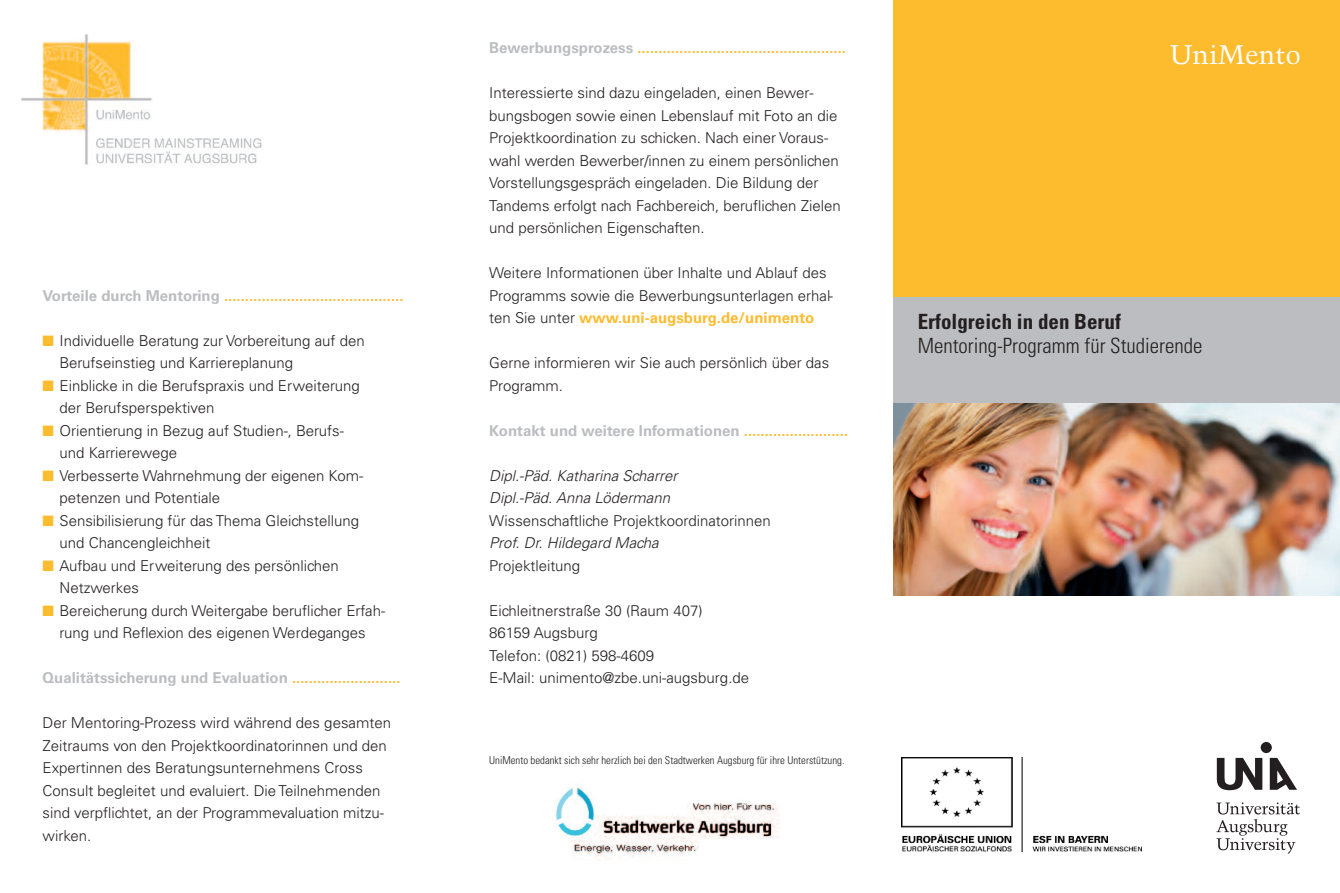
<style>
.page{position:relative;width:1340px;height:893px;background:#fff}
.page>*{position:absolute;margin:0;border:0;box-sizing:border-box;transform-origin:0 0}
.t1{font:27px "Trump Mediaeval LT Std";color:#fff}
.t2{font:300 condensed 21px "Univers LT Std";color:#231f20}
.t3{font:700 condensed 21px "Univers LT Std";color:#231f20}
.t4{font:300 15px/22.5px "Univers LT Std";color:#231f20}
.t5{font:700 15px "Univers LT Std";color:#fdbb2e}
.t6{font:700 15px "Univers LT Std";color:#bcbdc0}
.t7{font:italic 300 15px/22.5px "Univers LT Std";color:#231f20}
.t8{font:300 condensed 10.8px "Univers LT Std";color:#231f20}
.s1{color:#bcbdc0}
.s2{color:#fdbb2e}
.s3{font-weight:700;color:#fdbb2e}
</style>
<div class="page">
<div style="left:893px;top:0;width:446px;height:298px;background:#fdbb2e"></div>
<div style="left:893px;top:298px;width:446px;height:106px;background:#bcbdc0"></div>
<img style="left:893px;top:404px;width:446px;height:191px">
<img style="left:902px;top:758px;width:239px;height:94px">
<svg style="left:1216px;top:742px;width:80px;height:48px"></svg>
<svg style="left:1216px;top:802px;width:83px;height:52px"></svg>
<img style="left:555px;top:787px;width:225px;height:72px">
<img style="left:21px;top:34px;width:241px;height:131px">
<p class="t5" style="left:43px;top:290px;width:362px"><span class="s1">Vorteile durch Mentoring</span> ...........................................</p>
<p class="t4" style="left:60px;top:331px;width:307px;text-indent:-17px"><span class="s2">■</span> Individuelle Beratung zur Vorbereitung auf den<br>Berufseinstieg und Karriereplanung</p>
<p class="t4" style="left:60px;top:376px;width:302px;text-indent:-17px"><span class="s2">■</span> Einblicke in die Berufspraxis und Erweiterung der Berufsperspektiven</p>
<p class="t4" style="left:60px;top:421px;width:286px;text-indent:-17px"><span class="s2">■</span> Orientierung in Bezug auf Studien-, Berufs&shy;und Karrierewege</p>
<p class="t4" style="left:60px;top:466px;width:305px;text-indent:-17px"><span class="s2">■</span> Verbesserte Wahrnehmung der eigenen Kom&shy;petenzen und Potentiale</p>
<p class="t4" style="left:60px;top:511px;width:301px;text-indent:-17px"><span class="s2">■</span> Sensibilisierung für das Thema Gleichstellung und Chancengleichheit</p>
<p class="t4" style="left:60px;top:556px;width:281px;text-indent:-17px"><span class="s2">■</span> Aufbau und Erweiterung des persönlichen<br>Netzwerkes</p>
<p class="t4" style="left:43px;top:601px;width:344px;text-align:center"><span class="s2">■</span> Bereicherung durch Weitergabe beruflicher Erfah&shy;rung und Reflexion des eigenen Werdeganges</p>
<p class="t6" style="left:43px;top:673px;width:359px">Qualitätssicherung und Evaluation <span class="s2">..........................</span></p>
<p class="t4" style="left:43px;top:713px;width:350px">Der Mentoring-Prozess wird während des gesamten Zeitraums von den Projektkoordinatorinnen und den Expertinnen des Beratungsunternehmens Cross Consult begleitet und evaluiert. Die Teilnehmenden sind verpflichtet, an der Programmevaluation mitzu&shy;wirken.</p>
<p class="t5" style="left:489px;top:43px;width:358px"><span class="s1">Bewerbungsprozess</span> ..................................................</p>
<p class="t4" style="left:489px;top:83px;width:353px">Interessierte sind dazu eingeladen, einen Bewer&shy;bungsbogen sowie einen Lebenslauf mit Foto an die Projektkoordination zu schicken. Nach einer Voraus&shy;wahl werden Bewerber/innen zu einem persönlichen Vorstellungsgespräch eingeladen. Die Bildung der Tandems erfolgt nach Fachbereich, beruflichen Zielen und persönlichen Eigenschaften.</p>
<p class="t4" style="left:489px;top:263px;width:345px">Weitere Informationen über Inhalte und Ablauf des<br>Programms sowie die Bewerbungsunterlagen erhal&shy;ten Sie unter <span class="s3">www.uni-augsburg.de/unimento</span></p>
<p class="t4" style="left:489px;top:353px;width:341px">Gerne informieren wir Sie auch persönlich über das<br>Programm.</p>
<p class="t6" style="left:489px;top:425px;width:360px">Kontakt und weitere Informationen <span class="s2">.........................</span></p>
<p class="t7" style="left:489px;top:466px;width:190px">Dipl.-Päd. Katharina Scharrer<br>Dipl.-Päd. Anna Lödermann</p>
<p class="t4" style="left:489px;top:511px;width:283px">Wissenschaftliche Projektkoordinatorinnen</p>
<p class="t7" style="left:489px;top:533px;width:171px">Prof. Dr. Hildegard Macha</p>
<p class="t4" style="left:489px;top:556px;width:93px">Projektleitung</p>
<p class="t4" style="left:489px;top:601px;width:261px">Eichleitnerstraße 30 (Raum 407)<br>86159 Augsburg<br>Telefon: (0821) 598-4609<br>E-Mail: unimento@zbe.uni-augsburg.de</p>
<p class="t8" style="left:489px;top:757px;width:357px">UniMento bedankt sich sehr herzlich bei den Stadtwerken Augsburg für ihre Unterstützung.</p>
<h1 class="t1" style="left:1170px;top:39px;width:132px">UniMento</h1>
<h2 class="t3" style="left:917px;top:314px;width:204px">Erfolgreich in den Beruf</h2>
<h2 class="t2" style="left:917px;top:338px;width:286px">Mentoring-Programm für Studierende</h2>
</div>
